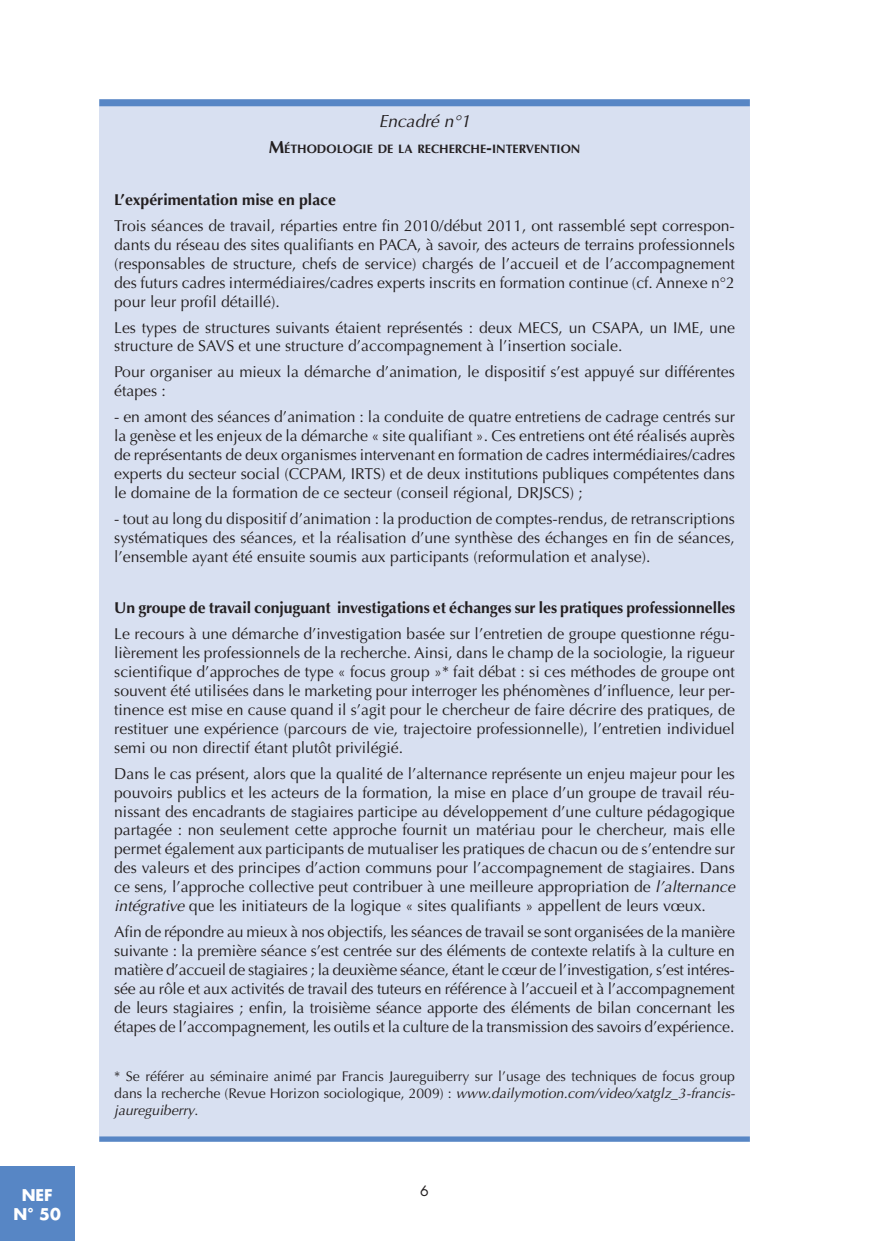
<style>
.page{position:relative;width:874px;height:1241px;background:#fff}
.page>*{position:absolute;margin:0;border:0;box-sizing:border-box;transform-origin:0 0}
.t1{font:italic 17.5px "Optima";color:#231f20}
.t2{font:15.75px/18.9px "Optima";color:#231f20;text-align:justify}
.t3{font:700 15.75px "Optima";letter-spacing:-.005em;color:#231f20}
.t4{font:700 15.75px "Futura";color:#fff}
.t5{font:14px/16.8px "Optima";color:#231f20;text-align:justify}
.t6{font:14px "Futura";color:#231f20}
.t7{font:700 12.25px "Optima";color:#231f20}
.s1{font-size:17.5px}
.s2{font-style:italic}
</style>
<div class="page">
<div style="left:0;top:1166px;width:74px;height:74px;background:#5786c5"></div>
<div style="left:99px;top:99px;width:650px;height:1042px;background:#d8e0f1"></div>
<div style="left:99px;top:99px;width:650px;height:7px;background:#5786c5"></div>
<div style="left:99px;top:1136px;width:650px;height:5px;background:#5786c5"></div>
<p class="t1" style="left:378px;top:111px;width:93px">Encadré n°1</p>
<p class="t7" style="left:268px;top:142px;width:313px"><span class="s1">M</span>ÉTHODOLOGIE DE LA RECHERCHE<span class="s1">-</span>INTERVENTION</p>
<p class="t3" style="left:114px;top:190px;width:223px">L’expérimentation mise en place</p>
<p class="t2" style="left:114px;top:216px;width:622px">Trois séances de travail, réparties entre fin 2010/début 2011, ont rassemblé sept correspon&shy;dants du réseau des sites qualifiants en PACA, à savoir, des acteurs de terrains professionnels (responsables de structure, chefs de service) chargés de l’accueil et de l’accompagnement des futurs cadres intermédiaires/cadres experts inscrits en formation continue (cf. Annexe n°2 pour leur profil détaillé).</p>
<p class="t2" style="left:114px;top:318px;width:622px">Les types de structures suivants étaient représentés : deux MECS, un CSAPA, un IME, une structure de SAVS et une structure d’accompagnement à l’insertion sociale.</p>
<p class="t2" style="left:114px;top:363px;width:622px">Pour organiser au mieux la démarche d’animation, le dispositif s’est appuyé sur différentes étapes :</p>
<p class="t2" style="left:114px;top:407px;width:622px">- en amont des séances d’animation : la conduite de quatre entretiens de cadrage centrés sur la genèse et les enjeux de la démarche « site qualifiant ». Ces entretiens ont été réalisés auprès de représentants de deux organismes intervenant en formation de cadres intermédiaires/cadres experts du secteur social (CCPAM, IRTS) et de deux institutions publiques compétentes dans le domaine de la formation de ce secteur (conseil régional, DRJSCS) ;</p>
<p class="t2" style="left:114px;top:509px;width:622px">- tout au long du dispositif d’animation : la production de comptes-rendus, de retranscriptions systématiques des séances, et la réalisation d’une synthèse des échanges en fin de séances, l’ensemble ayant été ensuite soumis aux participants (reformulation et analyse).</p>
<p class="t3" style="left:114px;top:598px;width:622px">Un groupe de travail conjuguant investigations et échanges sur les pratiques professionnelles</p>
<p class="t2" style="left:114px;top:624px;width:622px">Le recours à une démarche d’investigation basée sur l’entretien de groupe questionne régu&shy;lièrement les professionnels de la recherche. Ainsi, dans le champ de la sociologie, la rigueur scientifique d’approches de type « focus group »* fait débat : si ces méthodes de groupe ont souvent été utilisées dans le marketing pour interroger les phénomènes d’influence, leur per&shy;tinence est mise en cause quand il s’agit pour le chercheur de faire décrire des pratiques, de restituer une expérience (parcours de vie, trajectoire professionnelle), l’entretien individuel semi ou non directif étant plutôt privilégié.</p>
<p class="t2" style="left:114px;top:764px;width:622px">Dans le cas présent, alors que la qualité de l’alternance représente un enjeu majeur pour les pouvoirs publics et les acteurs de la formation, la mise en place d’un groupe de travail réu&shy;nissant des encadrants de stagiaires participe au développement d’une culture pédagogique partagée : non seulement cette approche fournit un matériau pour le chercheur, mais elle permet également aux participants de mutualiser les pratiques de chacun ou de s’entendre sur des valeurs et des principes d’action communs pour l’accompagnement de stagiaires. Dans ce sens, l’approche collective peut contribuer à une meilleure appropriation de <span class="s2">l’alternance intégrative</span> que les initiateurs de la logique « sites qualifiants » appellent de leurs vœux.</p>
<p class="t2" style="left:114px;top:922px;width:622px">Afin de répondre au mieux à nos objectifs, les séances de travail se sont organisées de la manière suivante : la première séance s’est centrée sur des éléments de contexte relatifs à la culture en matière d’accueil de stagiaires ; la deuxième séance, étant le cœur de l’investigation, s’est intéres&shy;sée au rôle et aux activités de travail des tuteurs en référence à l’accueil et à l’accompagnement de leurs stagiaires ; enfin, la troisième séance apporte des éléments de bilan concernant les étapes de l’accompagnement, les outils et la culture de la transmission des savoirs d’expérience.</p>
<p class="t5" style="left:114px;top:1068px;width:622px">* Se référer au séminaire animé par Francis Jaureguiberry sur l’usage des techniques de focus group dans la recherche (Revue Horizon sociologique, 2009) : <span class="s2">www.dailymotion.com/video/xatglz_3-francis&shy;jaureguiberry</span>.</p>
<p class="t4" style="left:22px;top:1183px;width:33px">NEF</p>
<p class="t6" style="left:420px;top:1181px;width:10px">6</p>
<p class="t4" style="left:14px;top:1202px;width:49px">N° 50</p>
</div>
